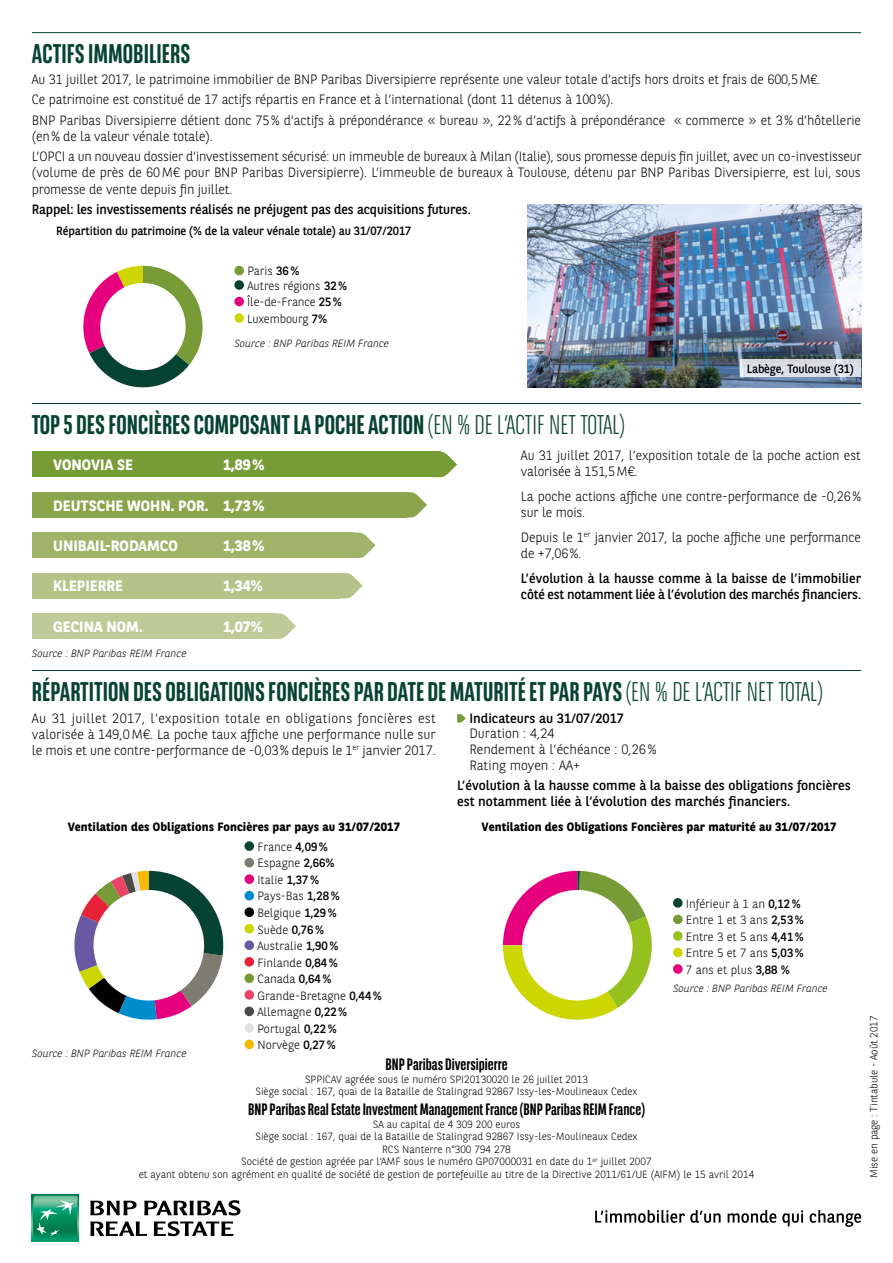
<style>
.page{position:relative;width:893px;height:1263px;background:#fff}
.page>*{position:absolute;margin:0;border:0;box-sizing:border-box;transform-origin:0 0}
.t1{font:700 27px "BNPP Sans Condensed";color:#074332}
.t2{font:700 16.5px "BNPP Sans Condensed";color:#000}
.t3{font:700 15px "BNPP Sans";color:#fff}
.t4{font:300 13.5px/16.2px "BNPP Sans";letter-spacing:-.005em;color:#000}
.t5{font:13.5px/16.2px "BNPP Sans";color:#000}
.t6{font:300 12px/16.5px "BNPP Sans";color:#000}
.t7{font:700 12px "BNPP Sans";letter-spacing:.01em;color:#000}
.t8{font:12px "BNPP Sans";letter-spacing:-.01em;color:#000}
.t9{font:300 10.5px/12.6px "BNPP Sans";color:#000;text-align:center}
.t10{font:italic 300 10.5px "BNPP Sans";color:#000}
.s1{font-weight:400}
.s2{font-weight:300}
</style>
<div class="page">
<svg style="left:74px;top:871px;width:149px;height:149px"></svg>
<svg style="left:503px;top:871px;width:149px;height:149px"></svg>
<hr style="left:32px;top:32px;width:829px;height:1px;background:#074332">
<hr style="left:32px;top:670px;width:829px;height:1px;background:#074332">
<div style="left:32px;top:1195px;width:47px;height:47px;background:#009e6c"></div>
<svg style="left:33px;top:1196px;width:45px;height:42px"></svg>
<svg style="left:90px;top:1201px;width:47px;height:14px"></svg>
<svg style="left:144px;top:1200px;width:96px;height:15px"></svg>
<svg style="left:90px;top:1221px;width:57px;height:15px"></svg>
<svg style="left:154px;top:1221px;width:79px;height:15px"></svg>
<svg style="left:595px;top:1210px;width:126px;height:13px"></svg>
<svg style="left:728px;top:1210px;width:48px;height:13px"></svg>
<svg style="left:782px;top:1210px;width:21px;height:16px"></svg>
<svg style="left:810px;top:1210px;width:51px;height:17px"></svg>
<hr style="left:32px;top:403px;width:829px;height:1px;background:#074332">
<div style="left:32px;top:452px;width:408px;height:25px;background:#779b36"></div>
<svg style="left:440px;top:452px;width:17px;height:25px"></svg>
<div style="left:32px;top:492px;width:374px;height:26px;background:#8aa54b"></div>
<svg style="left:406px;top:492px;width:21px;height:26px"></svg>
<div style="left:32px;top:532px;width:322px;height:26px;background:#a0b369"></div>
<svg style="left:354px;top:532px;width:21px;height:26px"></svg>
<div style="left:32px;top:573px;width:307px;height:25px;background:#b5c288"></div>
<svg style="left:339px;top:573px;width:24px;height:25px"></svg>
<div style="left:32px;top:613px;width:242px;height:26px;background:#bfca98"></div>
<svg style="left:274px;top:613px;width:22px;height:26px"></svg>
<svg style="left:673px;top:898px;width:10px;height:10px"></svg>
<svg style="left:673px;top:914px;width:10px;height:10px"></svg>
<svg style="left:673px;top:931px;width:10px;height:10px"></svg>
<svg style="left:673px;top:947px;width:10px;height:10px"></svg>
<svg style="left:673px;top:964px;width:10px;height:10px"></svg>
<svg style="left:244px;top:841px;width:10px;height:10px"></svg>
<svg style="left:244px;top:857px;width:10px;height:10px"></svg>
<svg style="left:244px;top:874px;width:10px;height:10px"></svg>
<svg style="left:244px;top:890px;width:10px;height:10px"></svg>
<svg style="left:244px;top:907px;width:10px;height:10px"></svg>
<svg style="left:244px;top:924px;width:10px;height:9px"></svg>
<svg style="left:244px;top:940px;width:10px;height:10px"></svg>
<svg style="left:244px;top:957px;width:10px;height:9px"></svg>
<svg style="left:244px;top:973px;width:10px;height:10px"></svg>
<svg style="left:244px;top:990px;width:10px;height:10px"></svg>
<svg style="left:244px;top:1006px;width:10px;height:10px"></svg>
<svg style="left:244px;top:1023px;width:10px;height:10px"></svg>
<svg style="left:244px;top:1039px;width:10px;height:10px"></svg>
<svg style="left:457px;top:714px;width:9px;height:8px"></svg>
<div style="left:94px;top:890px;width:110px;height:110px;background:#fff;border-radius:50%"></div>
<div style="left:522px;top:890px;width:111px;height:110px;background:#fff;border-radius:50%"></div>
<img style="left:528px;top:205px;width:333px;height:182px">
<svg style="left:741px;top:360px;width:120px;height:17px;fill:#dbe1e9"></svg>
<svg style="left:234px;top:265px;width:10px;height:25px"></svg>
<svg style="left:234px;top:296px;width:10px;height:10px"></svg>
<svg style="left:234px;top:313px;width:10px;height:10px"></svg>
<svg style="left:83px;top:266px;width:119px;height:122px"></svg>
<div style="left:100px;top:283px;width:86px;height:87px;background:#fff;border-radius:50%"></div>
<h1 class="t1" style="left:32px;top:38px;width:160px">ACTIFS IMMOBILIERS</h1>
<p class="t4" style="left:32px;top:68px;width:831px;line-height:20.4px">Au 31 juillet 2017, le patrimoine immobilier de BNP Paribas Diversipierre représente une valeur totale d’actifs hors droits et frais de 600,5M€.<br>Ce patrimoine est constitué de 17 actifs répartis en France et à l’international (dont 11 détenus à 100%).<br>BNP Paribas Diversipierre détient donc 75% d’actifs à prépondérance « bureau », 22% d’actifs à prépondérance « commerce » et 3% d’hôtellerie</p>
<p class="t4" style="left:32px;top:125px;width:831px;line-height:20.4px">(en% de la valeur vénale totale).<br>L’OPCI a un nouveau dossier d’investissement sécurisé: un immeuble de bureaux à Milan (Italie), sous promesse depuis fin juillet, avec un co-investisseur</p>
<p class="t4" style="left:32px;top:164px;width:830px">(volume de près de 60M€ pour BNP Paribas Diversipierre). L’immeuble de bureaux à Toulouse, détenu par BNP Paribas Diversipierre, est lui, sous promesse de vente depuis fin juillet.</p>
<p class="t5" style="left:32px;top:201px;width:440px">Rappel: les investissements réalisés ne préjugent pas des acquisitions futures.</p>
<p class="t8" style="left:56px;top:223px;width:357px">Répartition du patrimoine (% de la valeur vénale totale) au 31/07/2017</p>
<p class="t6" style="left:247px;top:263px;width:101px;line-height:14.4px">Paris <span class="s1">36%<br></span>Autres régions <span class="s1">32%</span></p>
<p class="t6" style="left:247px;top:293px;width:96px">Île-de-France <span class="s1">25%<br></span>Luxembourg <span class="s1">7%</span></p>
<p class="t10" style="left:234px;top:336px;width:156px">Source : BNP Paribas REIM France</p>
<p class="t8" style="left:747px;top:360px;width:109px">Labège, Toulouse (31)</p>
<h1 class="t1" style="left:32px;top:408px;width:595px">TOP 5 DES FONCIÈRES COMPOSANT LA POCHE ACTION <span class="s2">(EN % DE L’ACTIF NET TOTAL)</span></h1>
<p class="t3" style="left:53px;top:455px;width:81px">VONOVIA SE</p>
<p class="t3" style="left:223px;top:455px;width:43px">1,89%</p>
<p class="t3" style="left:53px;top:495px;width:213px">DEUTSCHE WOHN. POR. 1,73%</p>
<p class="t3" style="left:53px;top:535px;width:126px">UNIBAIL-RODAMCO</p>
<p class="t3" style="left:223px;top:535px;width:43px">1,38%</p>
<p class="t3" style="left:53px;top:576px;width:71px">KLEPIERRE</p>
<p class="t3" style="left:223px;top:576px;width:41px">1,34%</p>
<p class="t3" style="left:53px;top:616px;width:91px">GECINA NOM.</p>
<p class="t3" style="left:223px;top:616px;width:41px">1,07%</p>
<p class="t10" style="left:32px;top:646px;width:156px">Source : BNP Paribas REIM France</p>
<p class="t4" style="left:521px;top:446px;width:341px">Au 31 juillet 2017, l’exposition totale de la poche action est valorisée à 151,5M€.</p>
<p class="t4" style="left:521px;top:487px;width:342px">La poche actions affiche une contre-performance de -0,26% sur le mois.</p>
<p class="t4" style="left:521px;top:528px;width:342px">Depuis le 1<sup>er</sup> janvier 2017, la poche affiche une performance de +7,06%.</p>
<p class="t5" style="left:521px;top:569px;width:342px">L’évolution à la hausse comme à la baisse de l’immobilier côté est notamment liée à l’évolution des marchés financiers.</p>
<h1 class="t1" style="left:32px;top:675px;width:793px">RÉPARTITION DES OBLIGATIONS FONCIÈRES PAR DATE DE MATURITÉ ET PAR PAYS <span class="s2">(EN % DE L’ACTIF NET TOTAL)</span></h1>
<p class="t4" style="left:32px;top:709px;width:406px;text-align:justify">Au 31 juillet 2017, l’exposition totale en obligations foncières est valorisée à 149,0M€. La poche taux affiche une performance nulle sur le mois et une contre-performance de -0,03% depuis le 1<sup>er</sup> janvier 2017.</p>
<p class="t5" style="left:469px;top:709px;width:156px">Indicateurs au 31/07/2017</p>
<p class="t4" style="left:469px;top:725px;width:188px;line-height:15.8px">Duration : 4,24<br>Rendement à l’échéance : 0,26%<br>Rating moyen : AA+</p>
<p class="t5" style="left:457px;top:777px;width:395px;line-height:15.8px">L’évolution à la hausse comme à la baisse des obligations foncières est notamment liée à l’évolution des marchés financiers.</p>
<p class="t7" style="left:68px;top:818px;width:334px">Ventilation des Obligations Foncières par pays au 31/07/2017</p>
<p class="t7" style="left:482px;top:818px;width:356px">Ventilation des Obligations Foncières par maturité au 31/07/2017</p>
<p class="t6" style="left:257px;top:838px;width:126px">France <span class="s1">4,09%<br></span>Espagne <span class="s1">2,66%<br></span>Italie <span class="s1">1,37%<br></span>Pays-Bas <span class="s1">1,28%<br></span>Belgique <span class="s1">1,29%<br></span>Suède <span class="s1">0,76%<br></span>Australie <span class="s1">1,90%<br></span>Finlande <span class="s1">0,84%<br></span>Canada <span class="s1">0,64%<br></span>Grande-Bretagne <span class="s1">0,44%<br></span>Allemagne <span class="s1">0,22%<br></span>Portugal <span class="s1">0,22%<br></span>Norvège <span class="s1">0,27%</span></p>
<p class="t6" style="left:686px;top:895px;width:119px">Inférieur à 1 an <span class="s1">0,12%<br></span>Entre 1 et 3 ans <span class="s1">2,53%<br></span>Entre 3 et 5 ans <span class="s1">4,41%<br></span>Entre 5 et 7 ans <span class="s1">5,03%<br></span>7 ans et plus <span class="s1">3,88 %</span></p>
<p class="t10" style="left:673px;top:981px;width:156px">Source : BNP Paribas REIM France</p>
<p class="t10" style="left:32px;top:1046px;width:156px">Source : BNP Paribas REIM France</p>
<p class="t2" style="left:385px;top:1055px;width:124px">BNP Paribas Diversipierre</p>
<p class="t9" style="left:255px;top:1072px;width:384px">SPPICAV agréée sous le numéro SPI20130020 le 26 juillet 2013<br>Siège social : 167, quai de la Bataille de Stalingrad 92867 Issy-les-Moulineaux Cedex</p>
<p class="t2" style="left:248px;top:1099px;width:398px">BNP Paribas Real Estate Investment Management France (BNP Paribas REIM France)</p>
<p class="t9" style="left:139px;top:1117px;width:617px">SA au capital de 4 309 200 euros<br>Siège social : 167, quai de la Bataille de Stalingrad 92867 Issy-les-Moulineaux Cedex<br>RCS Nanterre n°300 794 278<br>Société de gestion agréée par l’AMF sous le numéro GP07000031 en date du 1<sup>er</sup> juillet 2007<br>et ayant obtenu son agrément en qualité de société de gestion de portefeuille au titre de la Directive 2011/61/UE (AIFM) le 15 avril 2014</p>
<p class="t9" style="left:867px;top:1178px;width:164px;rotate:-90deg">Mise en page : Tintabule - Août 2017</p>
</div>
